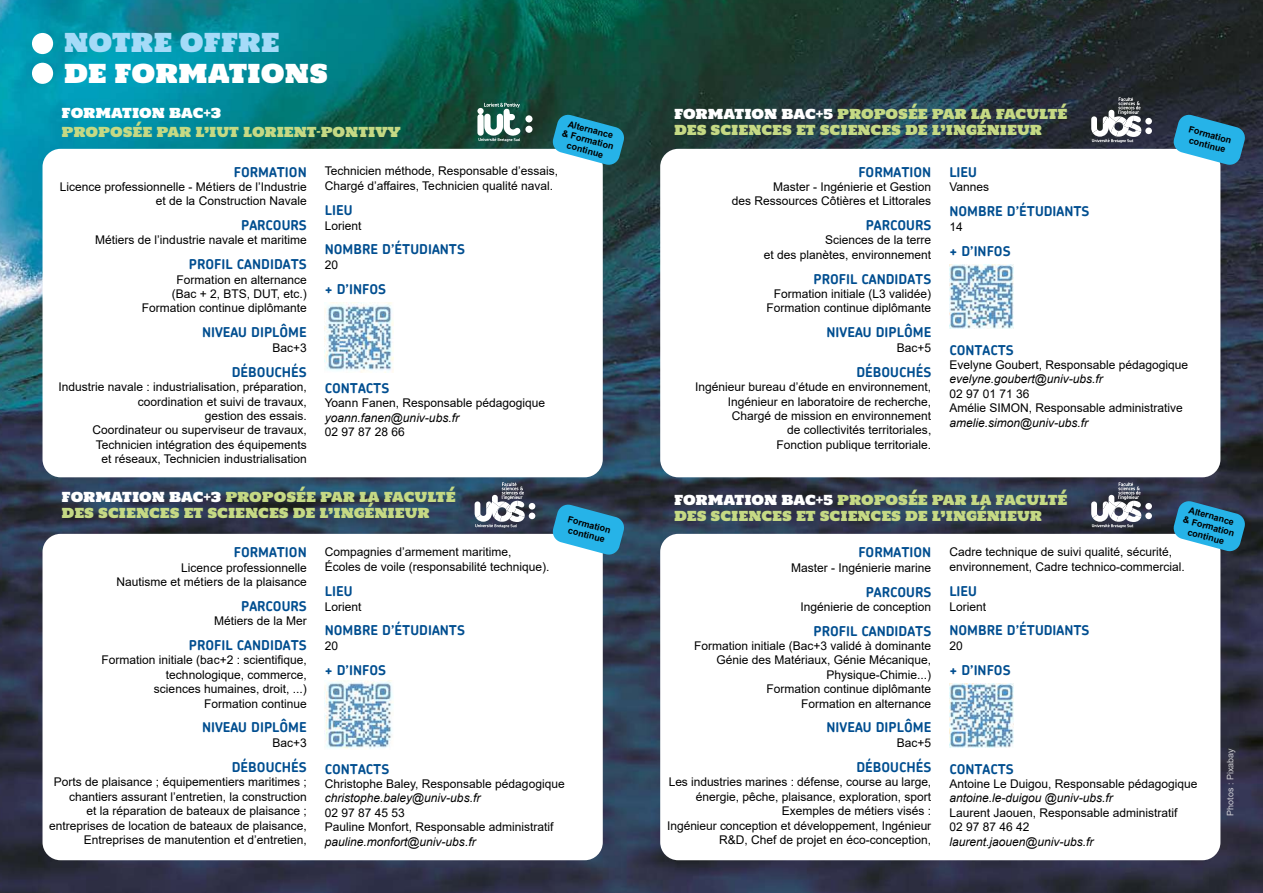
<style>
.page{position:relative;width:1263px;height:893px;background:#fff}
.page>*{position:absolute;margin:0;border:0;box-sizing:border-box;transform-origin:0 0}
.t1{font:25.5px "Holtwood One SC";letter-spacing:-.005em;color:#fff}
.t2{font:25.5px "Holtwood One SC";color:#a5dbf8}
.t3{font:700 13.5px "Chevin";color:#004e90}
.t4{font:13.5px/16.2px "Holtwood One SC";color:#c5d984}
.t5{font:13.5px "Holtwood One SC";letter-spacing:-.005em;color:#fff}
.t6{font:12px/14.4px "Arial";color:#000;text-align:right}
.t7{font:italic 12px "Arial";color:#000}
.t8{font:700 9px/10.5px "Arial";color:#000;text-align:center}
.t9{font:9px "Arial";color:#fff}
.s1{color:#fff}
</style>
<div class="page">
<img style="left:0;top:0;width:1263px;height:893px">
<div style="left:660px;top:149px;width:560px;height:328px;background:#fff;border-radius:18px"></div>
<div style="left:43px;top:149px;width:560px;height:328px;background:#fff;border-radius:18px"></div>
<div style="left:660px;top:534px;width:560px;height:326px;background:#fff;border-radius:18px"></div>
<div style="left:43px;top:534px;width:560px;height:326px;background:#fff;border-radius:18px"></div>
<div style="left:32px;top:33px;width:21px;height:21px;background:#fff;border-radius:50%"></div>
<div style="left:32px;top:63px;width:21px;height:21px;background:#fff;border-radius:50%"></div>
<div style="left:525px;top:115px;width:7px;height:7px;background:#fff;border-radius:50%"></div>
<div style="left:525px;top:126px;width:7px;height:7px;background:#fff;border-radius:50%"></div>
<svg style="left:477px;top:103px;width:43px;height:39px"></svg>
<div style="left:1145px;top:118px;width:7px;height:6px;background:#fff;border-radius:50%"></div>
<div style="left:1145px;top:128px;width:7px;height:6px;background:#fff;border-radius:50%"></div>
<svg style="left:1091px;top:97px;width:50px;height:46px"></svg>
<div style="left:1145px;top:503px;width:7px;height:6px;background:#fff;border-radius:50%"></div>
<div style="left:1145px;top:513px;width:7px;height:6px;background:#fff;border-radius:50%"></div>
<svg style="left:1091px;top:482px;width:50px;height:46px"></svg>
<svg style="left:475px;top:482px;width:60px;height:46px"></svg>
<svg style="left:552px;top:114px;width:73px;height:52px;background:#3ea5c6"></svg>
<svg style="left:552px;top:503px;width:73px;height:53px;background:#43a3ca"></svg>
<svg style="left:1172px;top:114px;width:74px;height:52px;background:#419fc4"></svg>
<svg style="left:1172px;top:500px;width:74px;height:52px;background:#429fc7"></svg>
<img style="left:325px;top:303px;width:69px;height:69px">
<img style="left:949px;top:265px;width:64px;height:63px">
<img style="left:325px;top:680px;width:68px;height:69px">
<img style="left:949px;top:683px;width:64px;height:64px">
<h1 class="t2" style="left:64px;top:28px;width:217px">NOTRE OFFRE</h1>
<h1 class="t1" style="left:64px;top:59px;width:266px">DE FORMATIONS</h1>
<p class="t5" style="left:62px;top:106px;width:161px">FORMATION BAC+3</p>
<p class="t4" style="left:62px;top:125px;width:340px">PROPOSÉE PAR L’IUT LORIENT-PONTIVY</p>
<p class="t8" style="left:566px;top:118px;width:55px;rotate:15deg">Alternance &amp; Formation continue</p>
<p class="t3" style="left:234px;top:163px;width:74px">FORMATION</p>
<p class="t6" style="left:60px;top:179px;width:248px">Licence professionnelle - Métiers de l’Industrie et de la Construction Navale</p>
<p class="t3" style="left:241px;top:216px;width:67px">PARCOURS</p>
<p class="t6" style="left:95px;top:233px;width:213px">Métiers de l’industrie navale et maritime</p>
<p class="t3" style="left:189px;top:255px;width:119px">PROFIL CANDIDATS</p>
<p class="t6" style="left:142px;top:272px;width:166px">Formation en alternance<br>(Bac + 2, BTS, DUT, etc.)<br>Formation continue diplômante</p>
<p class="t3" style="left:202px;top:323px;width:106px">NIVEAU DIPLÔME</p>
<p class="t6" style="left:272px;top:340px;width:36px">Bac+3</p>
<p class="t3" style="left:232px;top:363px;width:76px">DÉBOUCHÉS</p>
<p class="t6" style="left:59px;top:380px;width:250px">Industrie navale : industrialisation, préparation, coordination et suivi de travaux,<br>gestion des essais.<br>Coordinateur ou superviseur de travaux, Technicien intégration des équipements<br>et réseaux, Technicien industrialisation</p>
<p class="t6" style="left:325px;top:163px;width:235px;line-height:15px;text-align:left">Technicien méthode, Responsable d’essais,<br>Chargé d’affaires, Technicien qualité naval.</p>
<p class="t3" style="left:325px;top:201px;width:29px">LIEU</p>
<p class="t6" style="left:325px;top:218px;width:38px">Lorient</p>
<p class="t3" style="left:325px;top:241px;width:142px">NOMBRE D’ÉTUDIANTS</p>
<p class="t6" style="left:325px;top:258px;width:15px">20</p>
<p class="t3" style="left:325px;top:280px;width:63px">+ D’INFOS</p>
<p class="t3" style="left:325px;top:379px;width:66px">CONTACTS</p>
<p class="t6" style="left:325px;top:396px;width:222px">Yoann Fanen, Responsable pédagogique</p>
<p class="t7" style="left:325px;top:410px;width:136px">yoann.fanen@univ-ubs.fr</p>
<p class="t6" style="left:325px;top:424px;width:82px">02 97 87 28 66</p>
<p class="t4" style="left:62px;top:489px;width:395px"><span class="s1">FORMATION BAC+3</span> PROPOSÉE PAR LA FACULTÉ<br>DES SCIENCES ET SCIENCES DE L’INGÉNIEUR</p>
<p class="t8" style="left:569px;top:514px;width:46px;rotate:15deg">Formation continue</p>
<p class="t3" style="left:234px;top:544px;width:74px">FORMATION</p>
<p class="t6" style="left:117px;top:560px;width:192px">Licence professionnelle<br>Nautisme et métiers de la plaisance</p>
<p class="t3" style="left:241px;top:597px;width:67px">PARCOURS</p>
<p class="t6" style="left:214px;top:614px;width:94px">Métiers de la Mer</p>
<p class="t3" style="left:189px;top:636px;width:119px">PROFIL CANDIDATS</p>
<p class="t6" style="left:102px;top:653px;width:207px">Formation initiale (bac+2 : scientifique, technologique, commerce,<br>sciences humaines, droit, ...)<br>Formation continue</p>
<p class="t3" style="left:202px;top:719px;width:106px">NIVEAU DIPLÔME</p>
<p class="t6" style="left:272px;top:736px;width:36px">Bac+3</p>
<p class="t3" style="left:232px;top:758px;width:76px">DÉBOUCHÉS</p>
<p class="t6" style="left:49px;top:775px;width:259px">Ports de plaisance ; équipementiers maritimes ; chantiers assurant l’entretien, la construction<br>et la réparation de bateaux de plaisance ; entreprises de location de bateaux de plaisance, Entreprises de manutention et d’entretien,</p>
<p class="t6" style="left:325px;top:544px;width:226px;line-height:15px;text-align:left">Compagnies d’armement maritime,<br>Écoles de voile (responsabilité technique).</p>
<p class="t3" style="left:325px;top:582px;width:29px">LIEU</p>
<p class="t6" style="left:325px;top:599px;width:38px">Lorient</p>
<p class="t3" style="left:325px;top:621px;width:142px">NOMBRE D’ÉTUDIANTS</p>
<p class="t6" style="left:325px;top:639px;width:15px">20</p>
<p class="t3" style="left:325px;top:661px;width:63px">+ D’INFOS</p>
<p class="t3" style="left:325px;top:760px;width:66px">CONTACTS</p>
<p class="t6" style="left:325px;top:777px;width:241px">Christophe Baley, Responsable pédagogique</p>
<p class="t7" style="left:325px;top:790px;width:157px">christophe.baley@univ-ubs.fr</p>
<p class="t6" style="left:325px;top:805px;width:230px;text-align:left">02 97 87 45 53<br>Pauline Monfort, Responsable administratif</p>
<p class="t7" style="left:325px;top:834px;width:152px">pauline.monfort@univ-ubs.fr</p>
<p class="t4" style="left:674px;top:106px;width:395px"><span class="s1">FORMATION BAC+5</span> PROPOSÉE PAR LA FACULTÉ<br>DES SCIENCES ET SCIENCES DE L’INGÉNIEUR</p>
<p class="t8" style="left:1190px;top:124px;width:46px;rotate:15deg">Formation continue</p>
<p class="t3" style="left:858px;top:163px;width:74px">FORMATION</p>
<p class="t6" style="left:732px;top:179px;width:201px">Master - Ingénierie et Gestion<br>des Ressources Côtières et Littorales</p>
<p class="t3" style="left:866px;top:216px;width:67px">PARCOURS</p>
<p class="t6" style="left:764px;top:233px;width:169px">Sciences de la terre<br>et des planètes, environnement</p>
<p class="t3" style="left:813px;top:270px;width:119px">PROFIL CANDIDATS</p>
<p class="t6" style="left:766px;top:286px;width:166px">Formation initiale (L3 validée)<br>Formation continue diplômante</p>
<p class="t3" style="left:826px;top:323px;width:106px">NIVEAU DIPLÔME</p>
<p class="t6" style="left:897px;top:340px;width:36px">Bac+5</p>
<p class="t3" style="left:856px;top:363px;width:76px">DÉBOUCHÉS</p>
<p class="t6" style="left:695px;top:380px;width:238px">Ingénieur bureau d’étude en environnement, Ingénieur en laboratoire de recherche, Chargé de mission en environnement<br>de collectivités territoriales,<br>Fonction publique territoriale.</p>
<p class="t3" style="left:949px;top:163px;width:29px">LIEU</p>
<p class="t6" style="left:949px;top:180px;width:41px">Vannes</p>
<p class="t3" style="left:949px;top:202px;width:142px">NOMBRE D’ÉTUDIANTS</p>
<p class="t6" style="left:949px;top:220px;width:15px">14</p>
<p class="t3" style="left:949px;top:242px;width:63px">+ D’INFOS</p>
<p class="t3" style="left:949px;top:341px;width:66px">CONTACTS</p>
<p class="t6" style="left:949px;top:358px;width:240px">Evelyne Goubert, Responsable pédagogique</p>
<p class="t7" style="left:949px;top:371px;width:155px">evelyne.goubert@univ-ubs.fr</p>
<p class="t6" style="left:949px;top:386px;width:235px;text-align:left">02 97 01 71 36<br>Amélie SIMON, Responsable administrative</p>
<p class="t7" style="left:949px;top:415px;width:140px">amelie.simon@univ-ubs.fr</p>
<p class="t4" style="left:674px;top:492px;width:395px"><span class="s1">FORMATION BAC+5</span> PROPOSÉE PAR LA FACULTÉ<br>DES SCIENCES ET SCIENCES DE L’INGÉNIEUR</p>
<p class="t8" style="left:1187px;top:504px;width:55px;rotate:15deg">Alternance &amp; Formation continue</p>
<p class="t3" style="left:858px;top:544px;width:74px">FORMATION</p>
<p class="t6" style="left:791px;top:560px;width:142px">Master - Ingénierie marine</p>
<p class="t3" style="left:866px;top:583px;width:67px">PARCOURS</p>
<p class="t6" style="left:800px;top:599px;width:132px">Ingénierie de conception</p>
<p class="t3" style="left:813px;top:622px;width:119px">PROFIL CANDIDATS</p>
<p class="t6" style="left:694px;top:638px;width:239px">Formation initiale (Bac+3 validé à dominante<br>Génie des Matériaux, Génie Mécanique,<br>Physique-Chimie...)<br>Formation continue diplômante<br>Formation en alternance</p>
<p class="t3" style="left:826px;top:719px;width:106px">NIVEAU DIPLÔME</p>
<p class="t6" style="left:897px;top:736px;width:36px">Bac+5</p>
<p class="t3" style="left:856px;top:758px;width:76px">DÉBOUCHÉS</p>
<p class="t6" style="left:667px;top:775px;width:266px">Les industries marines : défense, course au large, énergie, pêche, plaisance, exploration, sport Exemples de métiers visés :<br>Ingénieur conception et développement, Ingénieur R&amp;D, Chef de projet en éco-conception,</p>
<p class="t6" style="left:949px;top:544px;width:237px;line-height:15px;text-align:left">Cadre technique de suivi qualité, sécurité, environnement, Cadre technico-commercial.</p>
<p class="t3" style="left:949px;top:582px;width:29px">LIEU</p>
<p class="t6" style="left:949px;top:599px;width:38px">Lorient</p>
<p class="t3" style="left:949px;top:621px;width:142px">NOMBRE D’ÉTUDIANTS</p>
<p class="t6" style="left:949px;top:639px;width:15px">20</p>
<p class="t3" style="left:949px;top:661px;width:63px">+ D’INFOS</p>
<p class="t3" style="left:949px;top:760px;width:66px">CONTACTS</p>
<p class="t6" style="left:949px;top:777px;width:250px">Antoine Le Duigou, Responsable pédagogique</p>
<p class="t7" style="left:949px;top:790px;width:165px">antoine.le-duigou @univ-ubs.fr</p>
<p class="t6" style="left:949px;top:805px;width:230px;text-align:left">Laurent Jaouen, Responsable administratif<br>02 97 87 46 42</p>
<p class="t7" style="left:949px;top:834px;width:146px">laurent.jaouen@univ-ubs.fr</p>
<p class="t9" style="left:1224px;top:816px;width:69px;rotate:-90deg">Photos : Pixabay</p>
</div>
